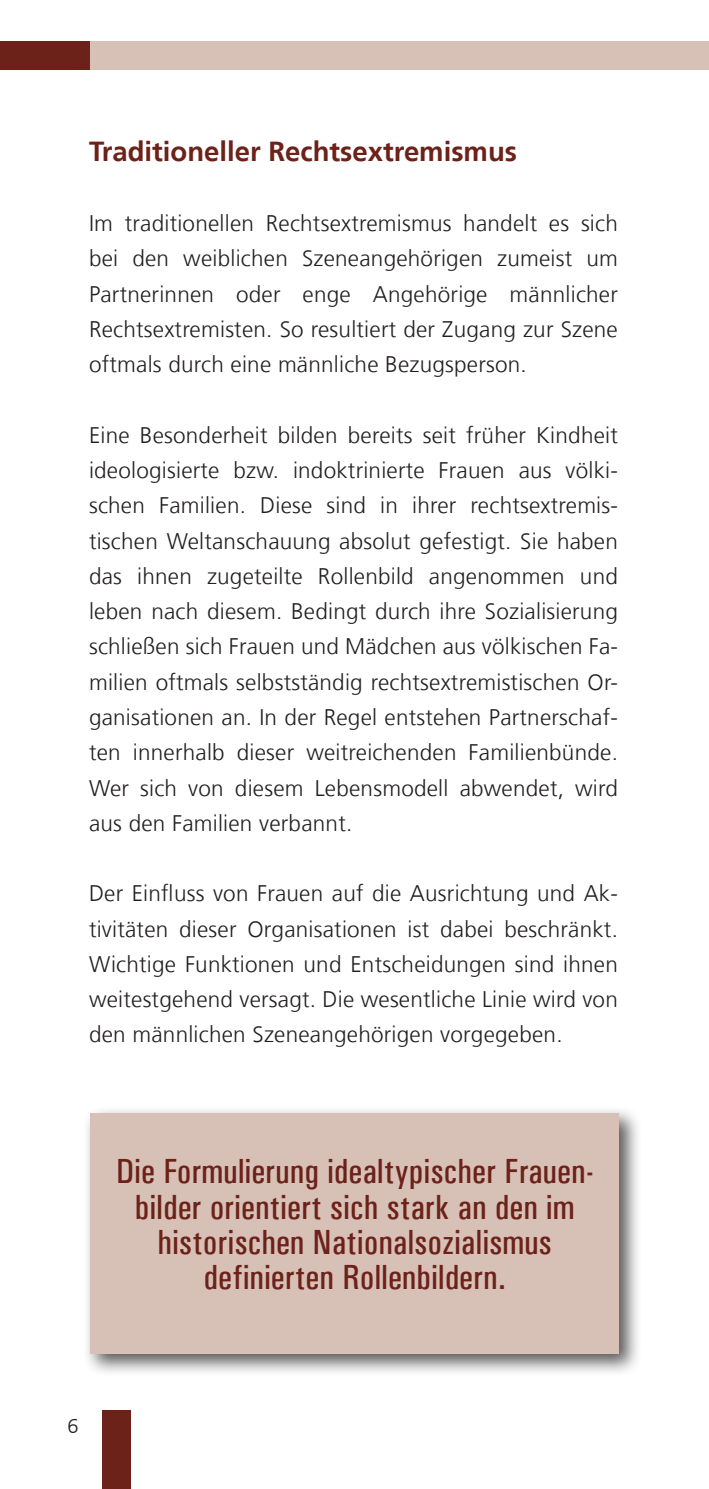
<style>
.page{position:relative;width:709px;height:1489px;background:#fff}
.page>*{position:absolute;margin:0;border:0;box-sizing:border-box;transform-origin:0 0}
.t1{font:35px/35.2px "Univers Condensed";letter-spacing:.01em;color:#6c2119;text-align:center}
.t2{font:700 27.5px "NDS Frutiger";color:#6c2119}
.t3{font:300 22.5px/35.2px "NDS Frutiger";letter-spacing:.01em;color:#231f20;text-align:justify}
.t4{font:300 20px "NDS Frutiger";color:#231f20}
</style>
<div class="page">
<div style="left:103px;top:1409px;width:28px;height:79px;background:#6c2119"></div>
<div style="left:90px;top:42px;width:619px;height:28px;background:#d7c0b6"></div>
<div style="left:0;top:42px;width:90px;height:28px;background:#6c2119"></div>
<div style="left:83px;top:1105px;width:559px;height:271px;background:#231f20;opacity:.75"></div>
<div style="left:90px;top:1113px;width:529px;height:240px;background:#d7c0b6"></div>
<p class="t2" style="left:89px;top:135px;width:429px">Traditioneller Rechtsextremismus</p>
<p class="t3" style="left:89px;top:206px;width:530px">Im traditionellen Rechtsextremismus handelt es sich bei den weiblichen Szeneangehörigen zumeist um Partnerinnen oder enge Angehörige männlicher Rechtsextremisten. So resultiert der Zugang zur Szene oftmals durch eine männliche Bezugsperson.</p>
<p class="t3" style="left:89px;top:417px;width:530px">Eine Besonderheit bilden bereits seit früher Kindheit ideologisierte bzw. indoktrinierte Frauen aus völki&shy;schen Familien. Diese sind in ihrer rechtsextremis&shy;tischen Weltanschauung absolut gefestigt. Sie haben das ihnen zugeteilte Rollenbild angenommen und leben nach diesem. Bedingt durch ihre Sozialisierung schließen sich Frauen und Mädchen aus völkischen Fa&shy;milien oftmals selbstständig rechtsextremistischen Or&shy;ganisationen an. In der Regel entstehen Partnerschaf&shy;ten innerhalb dieser weitreichenden Familienbünde.<br>Wer sich von diesem Lebensmodell abwendet, wird aus den Familien verbannt.</p>
<p class="t3" style="left:89px;top:876px;width:530px">Der Einfluss von Frauen auf die Ausrichtung und Ak&shy;tivitäten dieser Organisationen ist dabei beschränkt.<br>Wichtige Funktionen und Entscheidungen sind ihnen weitestgehend versagt. Die wesentliche Linie wird von den männlichen Szeneangehörigen vorgegeben.</p>
<h1 class="t1" style="left:116px;top:1153px;width:479px">Die Formulierung idealtypischer Frauen&shy;bilder orientiert sich stark an den im historischen Nationalsozialismus definierten Rollenbildern.</h1>
<p class="t4" style="left:67px;top:1414px;width:13px">6</p>
</div>
